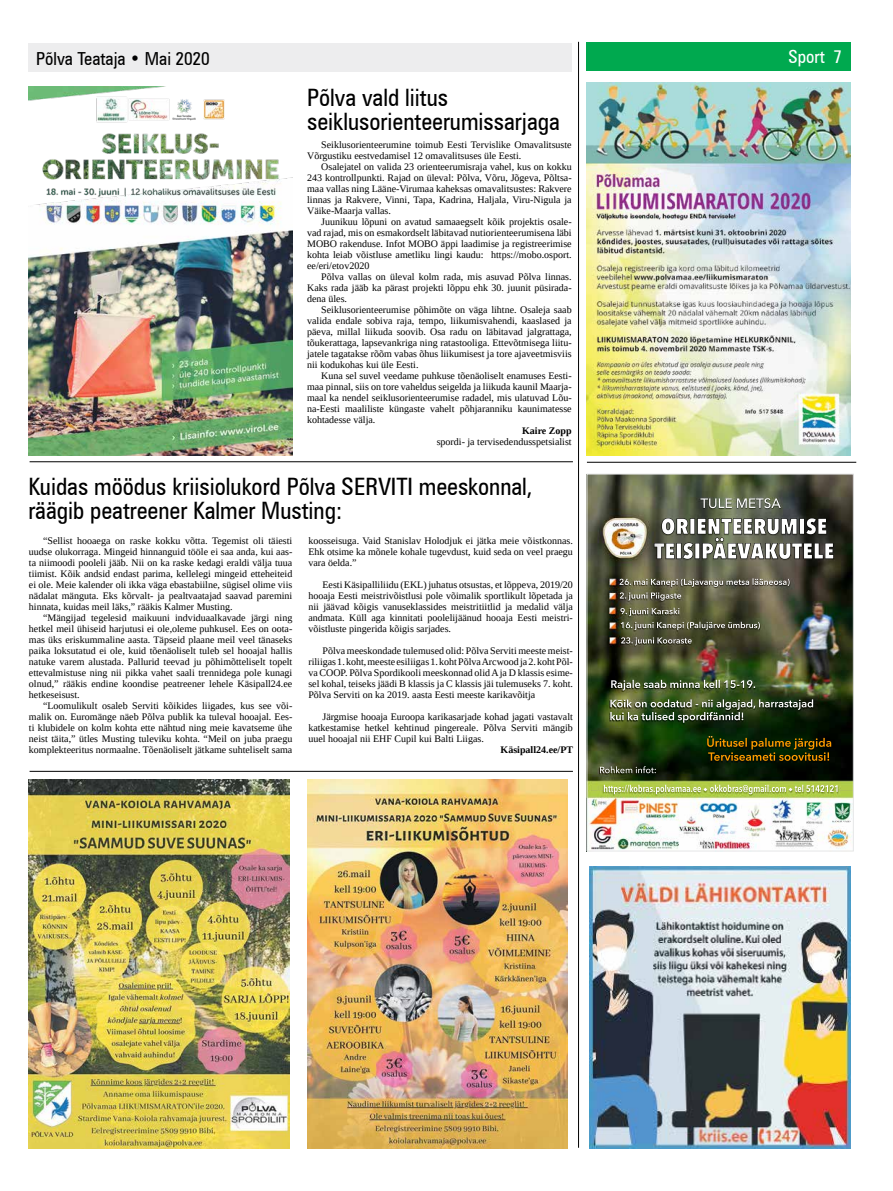
<style>
.page{position:relative;width:893px;height:1191px;background:#fff}
.page>*{position:absolute;margin:0;border:0;box-sizing:border-box;transform-origin:0 0}
.t1{font:condensed 24px/24px "Zurich BT";color:#000}
.t2{font:condensed 18px "Zurich BT";color:#000}
.t3{font:condensed 18px "Zurich BT";color:#fff}
.t4{font:10px/11px "Liberation Serif";color:#000;text-align:justify}
.t5{font:700 10px "Liberation Serif";color:#000}
</style>
<div class="page">
<hr style="left:30px;top:461px;width:543px;height:1px;background:#000">
<div style="left:28px;top:43px;width:544px;height:28px;background:#ededee"></div>
<div style="left:586px;top:43px;width:264px;height:28px;background:#00a94f"></div>
<img style="left:587px;top:82px;width:263px;height:373px">
<hr style="left:587px;top:462px;width:269px;height:1px;background:#000">
<img style="left:590px;top:867px;width:260px;height:281px">
<img style="left:28px;top:779px;width:261px;height:369px">
<img style="left:307px;top:779px;width:261px;height:369px">
<img style="left:588px;top:475px;width:264px;height:315px">
<img style="left:588px;top:790px;width:264px;height:59px">
<img style="left:662px;top:518px;width:164px;height:16px">
<div style="left:586px;top:473px;width:268px;height:378px;border:1px solid #e6e7e8"></div>
<img style="left:28px;top:86px;width:265px;height:369px">
<hr style="left:30px;top:771px;width:543px;height:1px;background:#000">
<hr style="left:578px;top:42px;width:1px;height:1105px;background:#000">
<h2 class="t2" style="left:36px;top:47px;width:175px">Põlva Teataja • Mai 2020</h2>
<h2 class="t3" style="left:788px;top:46px;width:55px">Sport 7</h2>
<h1 class="t1" style="left:307px;top:85px;width:254px">Põlva vald liitus seiklusorienteerumissarjaga</h1>
<p class="t4" style="left:307px;top:139px;width:266px;text-indent:14px">Seiklusorienteerumine toimub Eesti Tervislike Omavalitsuste<br>Võrgustiku eestvedamisel 12 omavalitsuses üle Eesti.</p>
<p class="t4" style="left:307px;top:161px;width:266px;text-indent:14px">Osalejatel on valida 23 orienteerumisraja vahel, kus on kokku 243 kontrollpunkti. Rajad on üleval: Põlva, Võru, Jõgeva, Põltsa&shy;maa vallas ning Lääne-Virumaa kaheksas omavalitsustes: Rakvere linnas ja Rakvere, Vinni, Tapa, Kadrina, Haljala, Viru-Nigula ja Väike-Maarja vallas.</p>
<p class="t4" style="left:307px;top:216px;width:266px;text-indent:14px">Juunikuu lõpuni on avatud samaaegselt kõik projektis osale&shy;vad rajad, mis on esmakordselt läbitavad nutiorienteerumisena läbi MOBO rakenduse. Infot MOBO äppi laadimise ja registreerimise kohta leiab võistluse ametliku lingi kaudu: https://mobo.osport. ee/eri/etov2020</p>
<p class="t4" style="left:307px;top:271px;width:266px;text-indent:14px">Põlva vallas on üleval kolm rada, mis asuvad Põlva linnas.<br>Kaks rada jääb ka pärast projekti lõppu ehk 30. juunit püsirada&shy;dena üles.</p>
<p class="t4" style="left:307px;top:304px;width:266px;text-indent:14px">Seiklusorienteerumise põhimõte on väga lihtne. Osaleja saab valida endale sobiva raja, tempo, liikumisvahendi, kaaslased ja päeva, millal liikuda soovib. Osa radu on läbitavad jalgrattaga, tõukerattaga, lapsevankriga ning ratastooliga. Ettevõtmisega liitu&shy;jatele tagatakse rõõm vabas õhus liikumisest ja tore ajaveetmisviis nii kodukohas kui üle Eesti.</p>
<p class="t4" style="left:307px;top:370px;width:266px;text-indent:14px">Kuna sel suvel veedame puhkuse tõenäoliselt enamuses Eesti&shy;maa pinnal, siis on tore vaheldus seigelda ja liikuda kaunil Maarja&shy;maal ka nendel seiklusorienteerumise radadel, mis ulatuvad Lõu&shy;na-Eesti maaliliste küngaste vahelt põhjaranniku kaunimatesse kohtadesse välja.</p>
<p class="t5" style="left:522px;top:424px;width:51px">Kaire Zopp</p>
<p class="t4" style="left:437px;top:436px;width:136px">spordi- ja tervisedendusspetsialist</p>
<h1 class="t1" style="left:28px;top:474px;width:506px">Kuidas möödus kriisiolukord Põlva SERVITI meeskonnal, räägib peatreener Kalmer Musting:</h1>
<p class="t4" style="left:29px;top:535px;width:265px;text-indent:14px">“Sellist hooaega on raske kokku võtta. Tegemist oli täiesti uudse olukorraga. Mingeid hinnanguid tööle ei saa anda, kui aas&shy;ta niimoodi pooleli jääb. Nii on ka raske kedagi eraldi välja tuua tiimist. Kõik andsid endast parima, kellelegi mingeid etteheiteid ei ole. Meie kalender oli ikka väga ebastabiilne, sügisel olime viis nädalat mänguta. Eks kõrvalt- ja pealtvaatajad saavad paremini hinnata, kuidas meil läks,” rääkis Kalmer Musting.</p>
<p class="t4" style="left:29px;top:612px;width:265px;text-indent:14px">“Mängijad tegelesid maikuuni indviduaalkavade järgi ning hetkel meil ühiseid harjutusi ei ole,oleme puhkusel. Ees on oota&shy;mas üks eriskummaline aasta. Täpseid plaane meil veel tänaseks paika loksutatud ei ole, kuid tõenäoliselt tuleb sel hooajal hallis natuke varem alustada. Pallurid teevad ju põhimõtteliselt topelt ettevalmistuse ning nii pikka vahet saali trennidega pole kunagi olnud,” rääkis endine koondise peatreener lehele Käsipall24.ee hetkeseisust.</p>
<p class="t4" style="left:29px;top:700px;width:265px;text-indent:14px">“Loomulikult osaleb Serviti kõikides liigades, kus see või&shy;malik on. Euromänge näeb Põlva publik ka tuleval hooajal. Ees&shy;ti klubidele on kolm kohta ette nähtud ning meie kavatseme ühe neist täita,” ütles Musting tuleviku kohta. “Meil on juba praegu komplekteeritus normaalne. Tõenäoliselt jätkame suhteliselt sama</p>
<p class="t4" style="left:308px;top:535px;width:266px">koosseisuga. Vaid Stanislav Holodjuk ei jätka meie võistkonnas.<br>Ehk otsime ka mõnele kohale tugevdust, kuid seda on veel praegu vara öelda.”</p>
<p class="t4" style="left:308px;top:579px;width:266px;text-indent:14px">Eesti Käsipalliliidu (EKL) juhatus otsustas, et lõppeva, 2019/20 hooaja Eesti meistrivõistlusi pole võimalik sportlikult lõpetada ja nii jäävad kõigis vanuseklassides meistritiitlid ja medalid välja andmata. Küll aga kinnitati poolelijäänud hooaja Eesti meistri&shy;võistluste pingerida kõigis sarjades.</p>
<p class="t4" style="left:308px;top:645px;width:266px;text-indent:14px">Põlva meeskondade tulemused olid: Põlva Serviti meeste meist&shy;riliigas 1. koht, meeste esiliigas 1. koht Põlva Arcwood ja 2. koht Põl&shy;va COOP. Põlva Spordikooli meeskonnad olid A ja D klassis esime&shy;sel kohal, teiseks jäädi B klassis ja C klassis jäi tulemuseks 7. koht.<br>Põlva Serviti on ka 2019. aasta Eesti meeste karikavõitja</p>
<p class="t4" style="left:308px;top:711px;width:266px;text-indent:14px">Järgmise hooaja Euroopa karikasarjade kohad jagati vastavalt katkestamise hetkel kehtinud pingereale. Põlva Serviti mängib uuel hooajal nii EHF Cupil kui Balti Liigas.</p>
<p class="t5" style="left:501px;top:743px;width:74px">Käsipall24.ee/PT</p>
</div>
